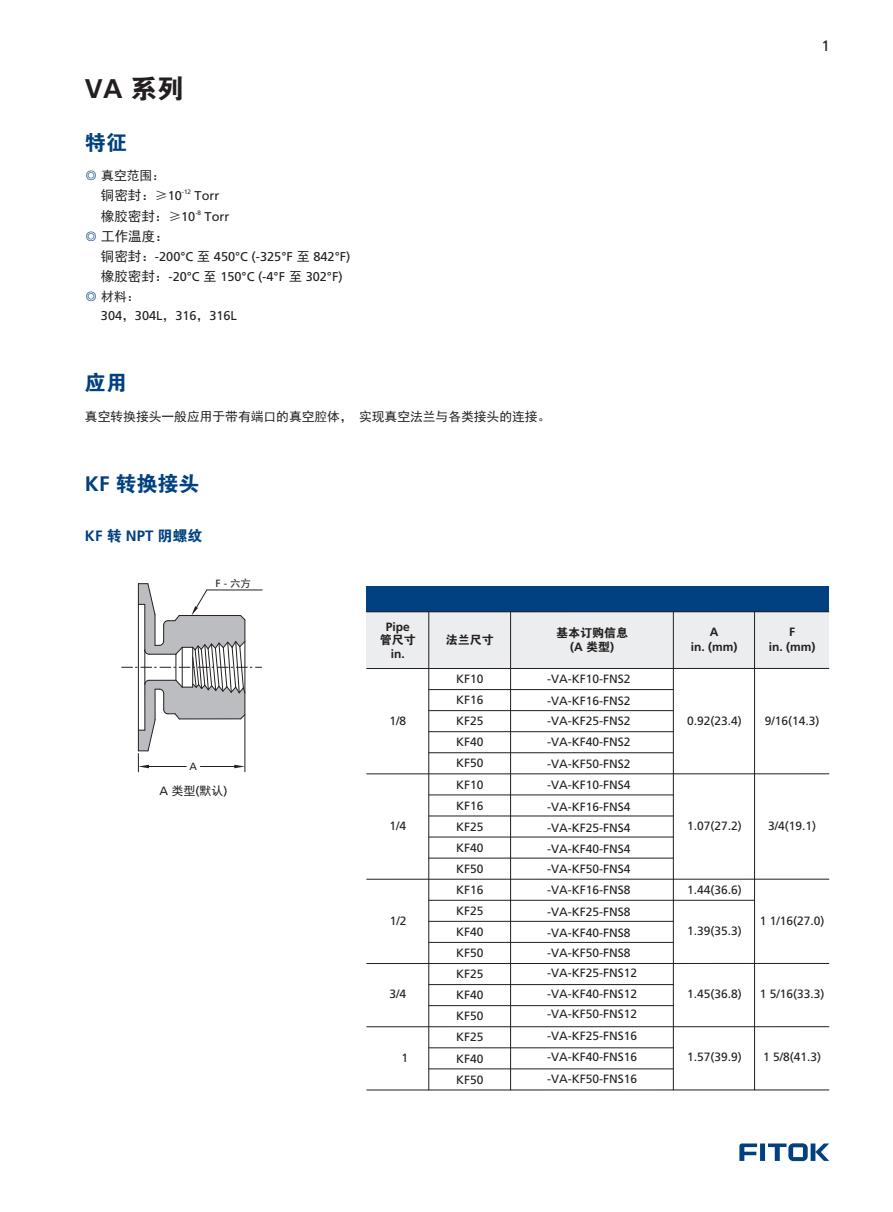
<style>
.page{position:relative;width:893px;height:1212px;background:#fff}
.page>*{position:absolute;margin:0;border:0;box-sizing:border-box;transform-origin:0 0}
.t1{font:300 27px "Frutiger CE";color:#231f20}
.t2{font:21px "FZDHTJW GB1 0";color:#014181}
.t3{font:300 15px "Frutiger CE";color:#014181}
.t4{font:15px "Frutiger CE";color:#231f20}
.t5{font:13.5px "Sim Hei";color:#231f20}
.t6{font:12.75px/20.5px "Frutiger CE";color:#231f20}
.t7{font:12.75px "Sim Hei";color:#231f20}
.t8{font:12px/21px "Frutiger CE";color:#231f20;text-align:justify}
.t9{font:300 12px/14.2px "Frutiger CE";color:#231f20;text-align:center}
.t10{font:12px "FZDHTJW GB1 0";color:#231f20}
.t11{font:12px "Sim Hei";color:#231f20}
.t12{font:10.5px "Frutiger CE";color:#231f20}
.t13{font:6.3px "Frutiger CE";color:#231f20}
.s1{font-family:"FZDHTJW GB1 0";font-weight:400}
.s2{font-family:"Sim Sun";color:#014181}
.s3{font-family:"Sim Hei";font-size:13.5px}
.s4{font-family:"Sim Hei"}
.s5{font-family:"Sim Sun";font-size:12.75px;color:#014181}
.s6{font-family:"Frutiger CE";font-weight:300}
.s7{font-family:"Frutiger CE"}
</style>
<div class="page">
<div style="left:366px;top:586px;width:463px;height:26px;background:#014181"></div>
<div style="left:366px;top:612px;width:463px;height:56px;background:#ecedee"></div>
<hr style="left:673px;top:612px;width:1px;height:478px;background:#231f20">
<hr style="left:510px;top:612px;width:1px;height:478px;background:#231f20">
<hr style="left:429px;top:1068px;width:244px;height:1px;background:#231f20">
<hr style="left:429px;top:689px;width:244px;height:1px;background:#231f20">
<hr style="left:429px;top:710px;width:244px;height:1px;background:#231f20">
<hr style="left:429px;top:731px;width:244px;height:1px;background:#231f20">
<hr style="left:429px;top:752px;width:244px;height:1px;background:#231f20">
<hr style="left:429px;top:794px;width:244px;height:1px;background:#231f20">
<hr style="left:429px;top:816px;width:244px;height:1px;background:#231f20">
<hr style="left:429px;top:837px;width:244px;height:1px;background:#231f20">
<hr style="left:429px;top:858px;width:244px;height:1px;background:#231f20">
<hr style="left:429px;top:900px;width:325px;height:1px;background:#231f20">
<hr style="left:429px;top:921px;width:244px;height:1px;background:#231f20">
<hr style="left:429px;top:942px;width:244px;height:1px;background:#231f20">
<hr style="left:429px;top:984px;width:244px;height:1px;background:#231f20">
<hr style="left:429px;top:1005px;width:244px;height:1px;background:#231f20">
<hr style="left:429px;top:1047px;width:244px;height:1px;background:#231f20">
<hr style="left:428px;top:612px;width:1px;height:478px;background:#231f20">
<hr style="left:366px;top:611px;width:463px;height:1px;background:#231f20">
<hr style="left:366px;top:668px;width:463px;height:1px;background:#231f20">
<hr style="left:366px;top:773px;width:463px;height:1px;background:#231f20">
<hr style="left:366px;top:879px;width:463px;height:1px;background:#231f20">
<hr style="left:366px;top:963px;width:463px;height:1px;background:#231f20">
<hr style="left:366px;top:1026px;width:463px;height:1px;background:#231f20">
<hr style="left:366px;top:1089px;width:463px;height:1px;background:#231f20">
<svg style="left:739px;top:1143px;width:90px;height:19px"></svg>
<hr style="left:754px;top:612px;width:1px;height:478px;background:#231f20">
<svg style="left:121px;top:583px;width:142px;height:189px"></svg>
<h1 class="t1" style="left:85px;top:78px;width:101px">VA <span class="s1">系列</span></h1>
<h2 class="t2" style="left:85px;top:131px;width:43px">特征</h2>
<p class="t7" style="left:85px;top:169px;width:82px"><span class="s2">◎</span> 真空范围：</p>
<p class="t6" style="left:101px;top:186px;width:120px"><span class="s3">铜密封：</span><span class="s4">≥</span>10 Torr</p>
<p class="t13" style="left:182px;top:189px;width:11px">-12</p>
<p class="t6" style="left:101px;top:207px;width:130px"><span class="s3">橡胶密封：</span><span class="s4">≥</span>10 Torr</p>
<p class="t13" style="left:195px;top:210px;width:7px">-8</p>
<p class="t6" style="left:101px;top:247px;width:251px"><span class="s3">铜密封：</span>-200°C <span class="s3">至</span> 450°C (-325°F <span class="s3">至</span> 842°F)<span class="s3">橡胶密封：</span>-20°C <span class="s3">至</span> 150°C (-4°F <span class="s3">至</span> 302°F)</p>
<p class="t6" style="left:101px;top:306px;width:138px">304<span class="s4">，</span>304L<span class="s4">，</span>316<span class="s4">，</span>316L</p>
<p class="t5" style="left:85px;top:230px;width:85px"><span class="s5">◎</span> 工作温度：</p>
<p class="t7" style="left:85px;top:290px;width:56px"><span class="s2">◎</span> 材料：</p>
<h2 class="t2" style="left:85px;top:371px;width:43px">应用</h2>
<p class="t7" style="left:85px;top:410px;width:467px">真空转换接头一般应用于带有端口的真空腔体， 实现真空法兰与各类接头的连接。</p>
<h2 class="t2" style="left:85px;top:472px;width:116px"><span class="s6">KF</span> 转换接头</h2>
<p class="t3" style="left:85px;top:529px;width:119px">KF <span class="s1">转</span> NPT <span class="s1">阴螺纹</span></p>
<p class="t12" style="left:215px;top:579px;width:37px">F - <span class="s4">六方</span></p>
<p class="t12" style="left:189px;top:762px;width:9px">A</p>
<p class="t11" style="left:160px;top:785px;width:69px"><span class="s7">A</span> 类型默认<span class="s7">)</span></p>
<p class="t8" style="left:196px;top:781px;width:5px">(</p>
<p class="t9" style="left:386px;top:620px;width:26px">Pipe</p>
<p class="t10" style="left:380px;top:633px;width:37px">管尺寸</p>
<p class="t9" style="left:391px;top:648px;width:16px">in.</p>
<p class="t8" style="left:390px;top:711px;width:18px">1/8</p>
<p class="t8" style="left:389px;top:817px;width:18px">1/4</p>
<p class="t8" style="left:390px;top:911px;width:18px">1/2</p>
<p class="t8" style="left:389px;top:984px;width:18px">3/4</p>
<p class="t8" style="left:401px;top:1048px;width:8px">1</p>
<p class="t10" style="left:446px;top:634px;width:49px">法兰尺寸</p>
<p class="t8" style="left:456px;top:669px;width:29px">KF10<br>KF16<br>KF25<br>KF40<br>KF50<br>KF10<br>KF16<br>KF25<br>KF40<br>KF50<br>KF16<br>KF25<br>KF40<br>KF50<br>KF25<br>KF40<br>KF50<br>KF25<br>KF40<br>KF50</p>
<p class="t10" style="left:556px;top:626px;width:73px">基本订购信息</p>
<p class="t9" style="left:570px;top:641px;width:45px">( <span class="s1">类型</span>)</p>
<p class="t9" style="left:574px;top:641px;width:10px">A</p>
<p class="t8" style="left:547px;top:669px;width:85px;line-height:22px">-VA-KF10-FNS2 -VA-KF16-FNS2</p>
<p class="t8" style="left:547px;top:711px;width:85px;line-height:21.5px">-VA-KF25-FNS2 -VA-KF40-FNS2 -VA-KF50-FNS2 -VA-KF10-FNS4 -VA-KF16-FNS4 -VA-KF25-FNS4 -VA-KF40-FNS4</p>
<p class="t8" style="left:547px;top:858px;width:85px;line-height:21.6px">-VA-KF50-FNS4 -VA-KF16-FNS8 -VA-KF25-FNS8 -VA-KF40-FNS8</p>
<p class="t8" style="left:547px;top:944px;width:92px;line-height:19.8px">-VA-KF50-FNS8 -VA-KF25-FNS12</p>
<p class="t8" style="left:547px;top:985px;width:92px;line-height:19.5px">-VA-KF40-FNS12 -VA-KF50-FNS12</p>
<p class="t8" style="left:547px;top:1026px;width:92px;line-height:21.5px">-VA-KF25-FNS16 -VA-KF40-FNS16 -VA-KF50-FNS16</p>
<p class="t4" style="left:821px;top:40px;width:10px">1</p>
<p class="t9" style="left:691px;top:626px;width:48px">A<br>in. (mm)</p>
<p class="t9" style="left:769px;top:626px;width:48px">F<br>in. (mm)</p>
<p class="t8" style="left:687px;top:711px;width:56px">0.92(23.4)</p>
<p class="t8" style="left:765px;top:711px;width:56px">9/16(14.3)</p>
<p class="t8" style="left:687px;top:816px;width:56px">1.07(27.2)</p>
<p class="t8" style="left:768px;top:816px;width:50px">3/4(19.1)</p>
<p class="t8" style="left:687px;top:880px;width:56px">1.44(36.6)</p>
<p class="t8" style="left:687px;top:922px;width:56px">1.39(35.3)</p>
<p class="t8" style="left:760px;top:911px;width:66px">1 1/16(27.0)</p>
<p class="t8" style="left:687px;top:984px;width:56px">1.45(36.8)</p>
<p class="t8" style="left:760px;top:984px;width:66px">1 5/16(33.3)</p>
<p class="t8" style="left:687px;top:1047px;width:56px">1.57(39.9)</p>
<p class="t8" style="left:763px;top:1047px;width:60px">1 5/8(41.3)</p>
</div>
